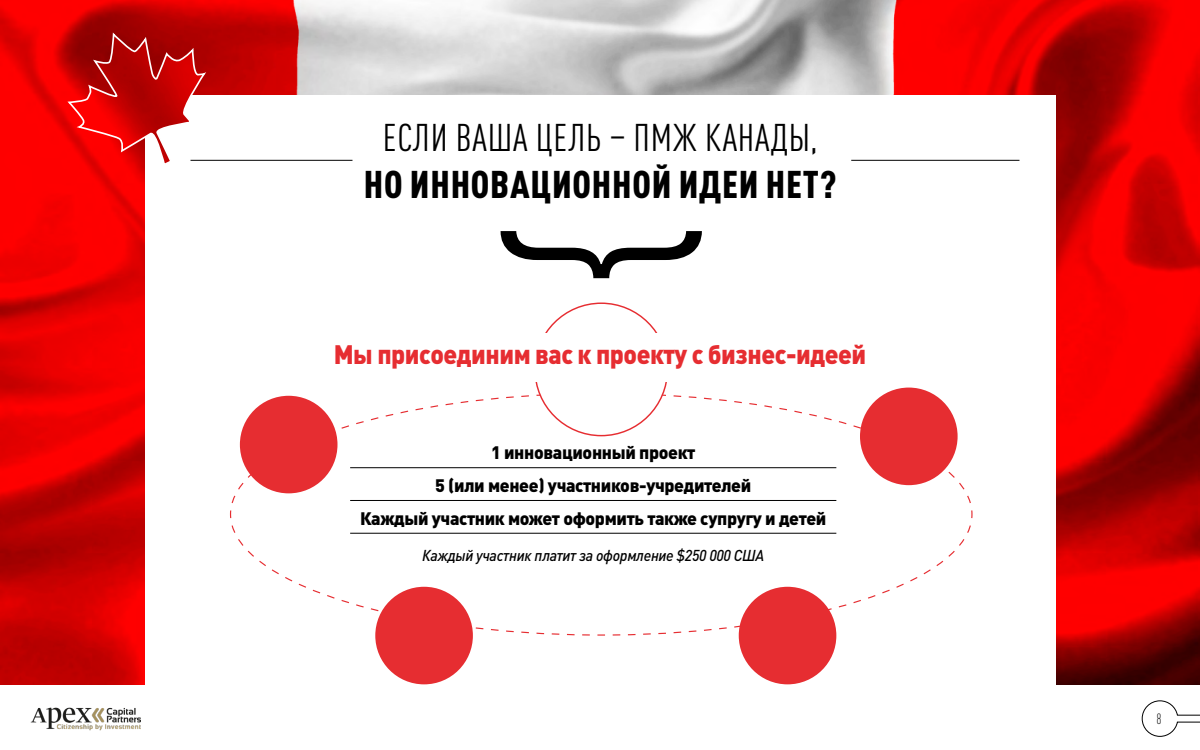
<style>
.page{position:relative;width:1200px;height:750px;background:#fff}
.page>*{position:absolute;margin:0;border:0;box-sizing:border-box;transform-origin:0 0}
.t1{font:condensed 38.12px "DIN Pro";letter-spacing:.02em;color:#000}
.t2{font:900 condensed 38.12px "DIN Pro";letter-spacing:.02em;color:#000}
.t3{font:900 26.38px "DIN Pro";letter-spacing:-.02em;color:#e62d31;scale:.94 1}
.t4{font:900 17.88px/32.8px "DIN Pro";letter-spacing:-.02em;color:#000;text-align:center}
.t5{font:italic 500 15.62px "DIN Pro";letter-spacing:-.02em;color:#000;scale:.94 1}
.t6{font:300 condensed 14.69px "DIN Pro";color:#000}
</style>
<div class="page">
<img style="left:0;top:0;width:1200px;height:684px">
<img style="left:30px;top:707px;width:110px;height:24px">
<svg style="left:1142px;top:700px;width:58px;height:37px"></svg>
<div style="left:145px;top:95px;width:910px;height:602px;background:#fff"></div>
<svg style="left:68px;top:34px;width:138px;height:133px"></svg>
<hr style="left:191px;top:160px;width:161px;height:1px;background:#000">
<hr style="left:851px;top:160px;width:168px;height:1px;background:#000">
<svg style="left:501px;top:231px;width:201px;height:47px"></svg>
<svg style="left:230px;top:392px;width:743px;height:244px"></svg>
<div style="left:860px;top:388px;width:98px;height:97px;background:#e62d31;border-radius:50%"></div>
<div style="left:240px;top:396px;width:98px;height:97px;background:#e62d31;border-radius:50%"></div>
<div style="left:739px;top:587px;width:97px;height:97px;background:#e62d31;border-radius:50%"></div>
<div style="left:375px;top:587px;width:98px;height:97px;background:#e62d31;border-radius:50%"></div>
<div style="left:535px;top:303px;width:132px;height:133px;background:#fff;border-radius:50%"></div>
<hr style="left:350px;top:468px;width:486px;height:1px;background:#000">
<hr style="left:350px;top:500px;width:486px;height:1px;background:#000">
<hr style="left:350px;top:533px;width:486px;height:1px;background:#000">
<h1 class="t1" style="left:383px;top:110px;width:436px">ЕСЛИ ВАША ЦЕЛЬ – ПМЖ КАНАДЫ,</h1>
<h1 class="t2" style="left:364px;top:155px;width:474px">НО ИННОВАЦИОННОЙ ИДЕИ НЕТ?</h1>
<h2 class="t3" style="left:334px;top:336px;width:568px">Мы присоединим вас к проекту с бизнес-идеей</h2>
<p class="t4" style="left:360px;top:435px;width:468px">1 инновационный проект<br>5 (или менее) участников-учредителей<br>Каждый участник может оформить также супругу и детей</p>
<p class="t5" style="left:422px;top:543px;width:365px">Каждый участник платит за оформление $250 000 США</p>
<p class="t6" style="left:1156px;top:708px;width:7px">8</p>
</div>
